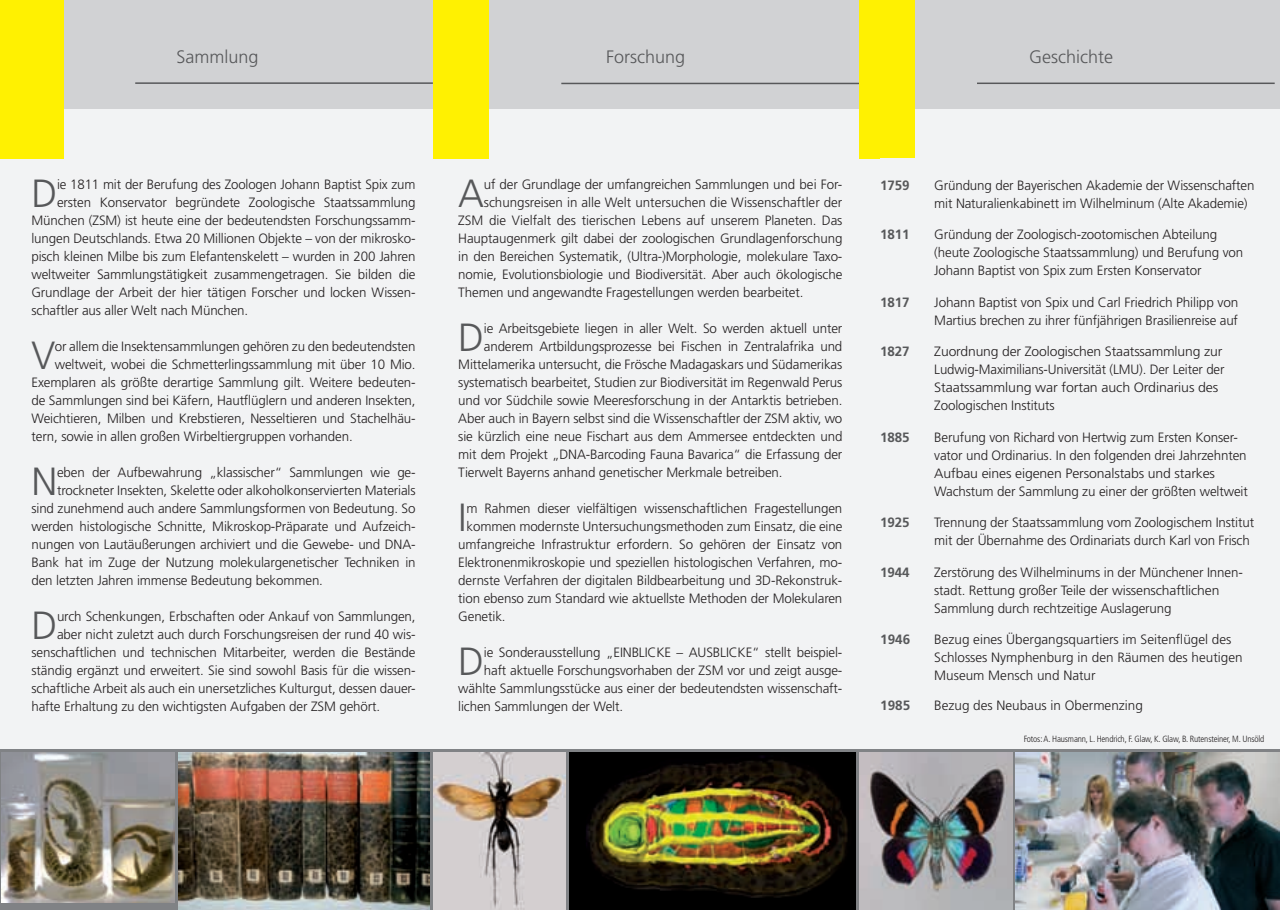
<style>
.page{position:relative;width:1280px;height:910px;background:#f2f3f4}
.page>*{position:absolute;margin:0;border:0;box-sizing:border-box;transform-origin:0 0}
.t1{font:300 39.3px "Frutiger";color:#57585a}
.t2{font:300 18px "Frutiger";color:#57585a}
.t3{font:300 13.5px/18px "Frutiger";letter-spacing:-.01em;color:#231f20}
.t4{font:700 13.5px "Frutiger";letter-spacing:-.01em;color:#57585a}
.t5{font:300 condensed 9px "Frutiger";letter-spacing:-.015em;color:#231f20}
</style>
<div class="page">
<div style="left:9px;top:0;width:1271px;height:109px;background:#d1d2d4"></div>
<svg style="left:0;top:749px;width:1280px;height:161px;background:#828486"></svg>
<img style="left:178px;top:753px;width:251px;height:157px">
<img style="left:1px;top:753px;width:173px;height:150px">
<img style="left:1016px;top:753px;width:264px;height:157px">
<img style="left:570px;top:753px;width:286px;height:157px">
<div style="left:859px;top:0;width:56px;height:158px;background:#fff101"></div>
<div style="left:433px;top:0;width:56px;height:158px;background:#fff101"></div>
<div style="left:0;top:0;width:64px;height:158px;background:#fff101"></div>
<img style="left:434px;top:753px;width:131px;height:157px">
<img style="left:860px;top:753px;width:152px;height:157px">
<hr style="left:977px;top:83px;width:298px;height:1px;background:#57585a">
<hr style="left:561px;top:83px;width:298px;height:1px;background:#57585a">
<hr style="left:135px;top:82px;width:298px;height:2px;background:#57585a">
<h2 class="t2" style="left:176px;top:46px;width:84px">Sammlung</h2>
<h2 class="t2" style="left:606px;top:47px;width:81px">Forschung</h2>
<h2 class="t2" style="left:1029px;top:47px;width:85px">Geschichte</h2>
<h1 class="t1" style="left:31px;top:171px;width:27px">D</h1>
<p class="t3" style="left:57px;top:175px;width:360px">ie 1811 mit der Berufung des Zoologen Johann Baptist Spix zum</p>
<p class="t3" style="left:57px;top:193px;width:360px">ersten Konservator begründete Zoologische Staatssammlung</p>
<p class="t3" style="left:31px;top:211px;width:386px">München (ZSM) ist heute eine der bedeutendsten Forschungssamm-</p>
<p class="t3" style="left:31px;top:229px;width:386px">lungen Deutschlands. Etwa 20 Millionen Objekte – von der mikrosko-</p>
<p class="t3" style="left:31px;top:247px;width:386px">pisch kleinen Milbe bis zum Elefantenskelett – wurden in 200 Jahren</p>
<p class="t3" style="left:31px;top:265px;width:386px">weltweiter Sammlungstätigkeit zusammengetragen. Sie bilden die</p>
<p class="t3" style="left:31px;top:283px;width:386px">Grundlage der Arbeit der hier tätigen Forscher und locken Wissen-</p>
<p class="t3" style="left:31px;top:301px;width:218px">schaftler aus aller Welt nach München.</p>
<h1 class="t1" style="left:31px;top:333px;width:25px">V</h1>
<p class="t3" style="left:55px;top:337px;width:362px">or allem die Insektensammlungen gehören zu den bedeutendsten</p>
<p class="t3" style="left:55px;top:355px;width:362px">weltweit, wobei die Schmetterlingssammlung mit über 10 Mio.</p>
<p class="t3" style="left:31px;top:373px;width:386px">Exemplaren als größte derartige Sammlung gilt. Weitere bedeuten-</p>
<p class="t3" style="left:31px;top:391px;width:386px">de Sammlungen sind bei Käfern, Hautflüglern und anderen Insekten,</p>
<p class="t3" style="left:31px;top:409px;width:386px">Weichtieren, Milben und Krebstieren, Nesseltieren und Stachelhäu-</p>
<p class="t3" style="left:31px;top:427px;width:323px">tern, sowie in allen großen Wirbeltiergruppen vorhanden.</p>
<h1 class="t1" style="left:31px;top:459px;width:27px">N</h1>
<p class="t3" style="left:57px;top:463px;width:360px">eben der Aufbewahrung „klassischer“ Sammlungen wie ge-</p>
<p class="t3" style="left:57px;top:481px;width:360px">trockneter Insekten, Skelette oder alkoholkonservierten Materials</p>
<p class="t3" style="left:31px;top:499px;width:386px">sind zunehmend auch andere Sammlungsformen von Bedeutung. So</p>
<p class="t3" style="left:31px;top:517px;width:386px">werden histologische Schnitte, Mikroskop-Präparate und Aufzeich-</p>
<p class="t3" style="left:31px;top:535px;width:386px">nungen von Lautäußerungen archiviert und die Gewebe- und DNA-</p>
<p class="t3" style="left:31px;top:553px;width:386px">Bank hat im Zuge der Nutzung molekulargenetischer Techniken in</p>
<p class="t3" style="left:31px;top:571px;width:293px">den letzten Jahren immense Bedeutung bekommen.</p>
<h1 class="t1" style="left:31px;top:603px;width:27px">D</h1>
<p class="t3" style="left:57px;top:607px;width:360px">urch Schenkungen, Erbschaften oder Ankauf von Sammlungen,</p>
<p class="t3" style="left:57px;top:625px;width:360px">aber nicht zuletzt auch durch Forschungsreisen der rund 40 wis-</p>
<p class="t3" style="left:31px;top:643px;width:386px">senschaftlichen und technischen Mitarbeiter, werden die Bestände</p>
<p class="t3" style="left:31px;top:661px;width:386px">ständig ergänzt und erweitert. Sie sind sowohl Basis für die wissen-</p>
<p class="t3" style="left:31px;top:679px;width:386px">schaftliche Arbeit als auch ein unersetzliches Kulturgut, dessen dauer-</p>
<p class="t3" style="left:31px;top:697px;width:350px">hafte Erhaltung zu den wichtigsten Aufgaben der ZSM gehört.</p>
<h1 class="t1" style="left:458px;top:171px;width:27px">A</h1>
<p class="t3" style="left:484px;top:175px;width:360px">uf der Grundlage der umfangreichen Sammlungen und bei For-</p>
<p class="t3" style="left:484px;top:193px;width:360px">schungsreisen in alle Welt untersuchen die Wissenschaftler der</p>
<p class="t3" style="left:458px;top:211px;width:386px">ZSM die Vielfalt des tierischen Lebens auf unserem Planeten. Das</p>
<p class="t3" style="left:458px;top:229px;width:386px">Hauptaugenmerk gilt dabei der zoologischen Grundlagenforschung</p>
<p class="t3" style="left:458px;top:247px;width:386px">in den Bereichen Systematik, (Ultra-)Morphologie, molekulare Taxo-</p>
<p class="t3" style="left:458px;top:265px;width:386px">nomie, Evolutionsbiologie und Biodiversität. Aber auch ökologische</p>
<p class="t3" style="left:458px;top:283px;width:347px">Themen und angewandte Fragestellungen werden bearbeitet.</p>
<h1 class="t1" style="left:458px;top:315px;width:27px">D</h1>
<p class="t3" style="left:484px;top:319px;width:360px">ie Arbeitsgebiete liegen in aller Welt. So werden aktuell unter</p>
<p class="t3" style="left:484px;top:337px;width:360px">anderem Artbildungsprozesse bei Fischen in Zentralafrika und</p>
<p class="t3" style="left:458px;top:355px;width:386px">Mittelamerika untersucht, die Frösche Madagaskars und Südamerikas</p>
<p class="t3" style="left:458px;top:373px;width:386px">systematisch bearbeitet, Studien zur Biodiversität im Regenwald Perus</p>
<p class="t3" style="left:458px;top:391px;width:386px">und vor Südchile sowie Meeresforschung in der Antarktis betrieben.</p>
<p class="t3" style="left:458px;top:409px;width:386px">Aber auch in Bayern selbst sind die Wissenschaftler der ZSM aktiv, wo</p>
<p class="t3" style="left:458px;top:427px;width:386px">sie kürzlich eine neue Fischart aus dem Ammersee entdeckten und</p>
<p class="t3" style="left:458px;top:445px;width:386px">mit dem Projekt „DNA-Barcoding Fauna Bavarica“ die Erfassung der</p>
<p class="t3" style="left:458px;top:463px;width:326px">Tierwelt Bayerns anhand genetischer Merkmale betreiben.</p>
<h1 class="t1" style="left:458px;top:495px;width:10px">I</h1>
<p class="t3" style="left:466px;top:499px;width:377px">m Rahmen dieser vielfältigen wissenschaftlichen Fragestellungen</p>
<p class="t3" style="left:466px;top:517px;width:377px">kommen modernste Untersuchungsmethoden zum Einsatz, die eine</p>
<p class="t3" style="left:458px;top:535px;width:386px">umfangreiche Infrastruktur erfordern. So gehören der Einsatz von</p>
<p class="t3" style="left:458px;top:553px;width:386px">Elektronenmikroskopie und speziellen histologischen Verfahren, mo-</p>
<p class="t3" style="left:458px;top:571px;width:386px">dernste Verfahren der digitalen Bildbearbeitung und 3D-Rekonstruk-</p>
<p class="t3" style="left:458px;top:589px;width:386px">tion ebenso zum Standard wie aktuellste Methoden der Molekularen</p>
<p class="t3" style="left:458px;top:607px;width:49px">Genetik.</p>
<h1 class="t1" style="left:458px;top:639px;width:27px">D</h1>
<p class="t3" style="left:484px;top:643px;width:360px">ie Sonderausstellung „EINBLICKE – AUSBLICKE“ stellt beispiel-</p>
<p class="t3" style="left:484px;top:661px;width:360px">haft aktuelle Forschungsvorhaben der ZSM vor und zeigt ausge-</p>
<p class="t3" style="left:458px;top:679px;width:386px">wählte Sammlungsstücke aus einer der bedeutendsten wissenschaft-</p>
<p class="t3" style="left:458px;top:697px;width:166px">lichen Sammlungen der Welt.</p>
<p class="t4" style="left:880px;top:177px;width:31px">1759</p>
<p class="t3" style="left:934px;top:176px;width:322px">Gründung der Bayerischen Akademie der Wissenschaften mit Naturalienkabinett im Wilhelminum (Alte Akademie)</p>
<p class="t4" style="left:880px;top:227px;width:31px">1811</p>
<p class="t3" style="left:934px;top:226px;width:310px">Gründung der Zoologisch-zootomischen Abteilung (heute Zoologische Staatssammlung) und Berufung von<br>Johann Baptist von Spix zum Ersten Konservator</p>
<p class="t4" style="left:880px;top:294px;width:31px">1817</p>
<p class="t3" style="left:934px;top:293px;width:306px">Johann Baptist von Spix und Carl Friedrich Philipp von<br>Martius brechen zu ihrer fünfjährigen Brasilienreise auf</p>
<p class="t4" style="left:880px;top:344px;width:31px">1827</p>
<p class="t3" style="left:934px;top:343px;width:292px">Zuordnung der Zoologischen Staatssammlung zur Ludwig-Maximilians-Universität (LMU). Der Leiter der Staatssammlung war fortan auch Ordinarius des Zoologischen Instituts</p>
<p class="t4" style="left:880px;top:429px;width:31px">1885</p>
<p class="t3" style="left:934px;top:428px;width:315px">Berufung von Richard von Hertwig zum Ersten Konser&shy;vator und Ordinarius. In den folgenden drei Jahrzehnten Aufbau eines eigenen Personalstabs und starkes Wachstum der Sammlung zu einer der größten weltweit</p>
<p class="t4" style="left:880px;top:515px;width:31px">1925</p>
<p class="t3" style="left:934px;top:514px;width:321px">Trennung der Staatssammlung vom Zoologischem Institut mit der Übernahme des Ordinariats durch Karl von Frisch</p>
<p class="t4" style="left:880px;top:564px;width:31px">1944</p>
<p class="t3" style="left:934px;top:563px;width:310px">Zerstörung des Wilhelminums in der Münchener Innen&shy;stadt. Rettung großer Teile der wissenschaftlichen<br>Sammlung durch rechtzeitige Auslagerung</p>
<p class="t4" style="left:880px;top:632px;width:32px">1946</p>
<p class="t3" style="left:934px;top:631px;width:310px">Bezug eines Übergangsquartiers im Seitenflügel des<br>Schlosses Nymphenburg in den Räumen des heutigen<br>Museum Mensch und Natur</p>
<p class="t4" style="left:880px;top:698px;width:32px">1985</p>
<p class="t3" style="left:934px;top:697px;width:210px">Bezug des Neubaus in Obermenzing</p>
<p class="t5" style="left:1024px;top:734px;width:242px">Fotos: A. Hausmann, L. Hendrich, F. Glaw, K. Glaw, B. Rutensteiner, M. Unsöld</p>
</div>
